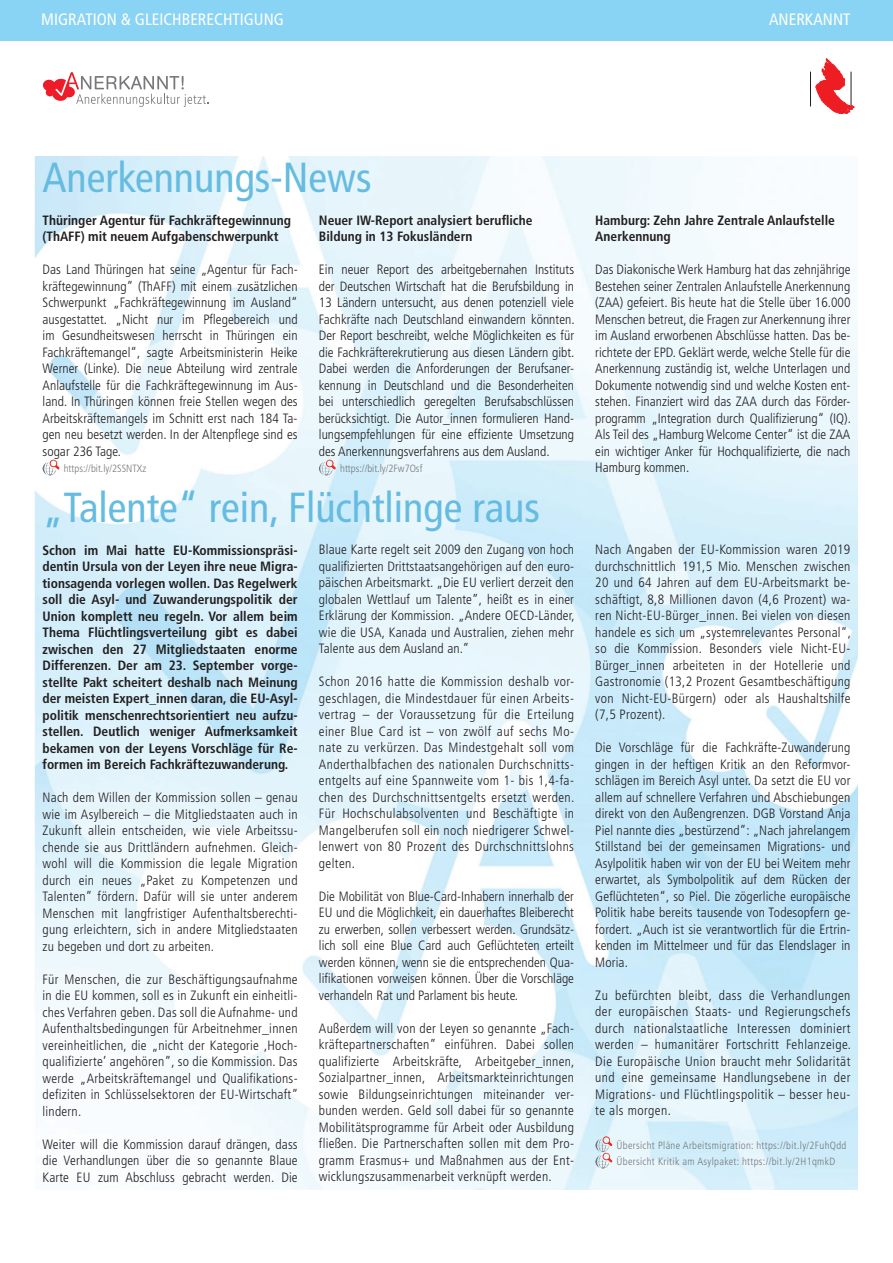
<style>
.page{position:relative;width:893px;height:1263px;background:#fff}
.page>*{position:absolute;margin:0;border:0;box-sizing:border-box;transform-origin:0 0}
.t1{font:condensed 42px "Frutiger";color:#65bce0}
.t2{font:condensed 16.5px "Frutiger";color:#fff}
.t3{font:300 condensed 13.5px/16.5px "Frutiger";letter-spacing:.01em;color:#231f20;text-align:justify}
.t4{font:700 condensed 13.5px/16.5px "Frutiger";color:#231f20}
.t5{font:300 condensed 10.5px/16.5px "Frutiger";letter-spacing:.03em;color:#76787b}
.t6{font:300 condensed 10.5px "Frutiger";color:#76787b}
</style>
<div class="page">
<img style="left:34px;top:156px;width:823px;height:1033px">
<div style="left:0;top:0;width:893px;height:28px;background:#89d3f4"></div>
<div style="left:0;top:13px;width:893px;height:28px;background:#89d3f4"></div>
<hr style="left:810px;top:72px;width:1px;height:34px;background:#231f20">
<svg style="left:816px;top:59px;width:38px;height:55px"></svg>
<img style="left:43px;top:460px;width:16px;height:16px">
<img style="left:319px;top:460px;width:17px;height:16px">
<svg style="left:43px;top:72px;width:166px;height:35px"></svg>
<img style="left:595px;top:1136px;width:17px;height:33px">
<p class="t2" style="left:41px;top:10px;width:244px">MIGRATION &amp; GLEICHBERECHTIGUNG</p>
<p class="t2" style="left:769px;top:10px;width:83px">ANERKANNT</p>
<h1 class="t1" style="left:43px;top:153px;width:330px">Anerkennungs-News</h1>
<p class="t4" style="left:43px;top:212px;width:250px">Thüringer Agentur für Fachkräftegewinnung (ThAFF) mit neuem Aufgabenschwerpunkt</p>
<p class="t3" style="left:43px;top:261px;width:257px">Das Land Thüringen hat seine „Agentur für Fach&shy;kräftegewinnung” (ThAFF) mit einem zusätzlichen Schwerpunkt „Fachkräftegewinnung im Ausland“ ausgestattet. „Nicht nur im Pflegebereich und im Gesundheitswesen herrscht in Thüringen ein Fachkräftemangel“, sagte Arbeitsministerin Heike Werner (Linke). Die neue Abteilung wird zentrale Anlaufstelle für die Fachkräftegewinnung im Aus&shy;land. In Thüringen können freie Stellen wegen des Arbeitskräftemangels im Schnitt erst nach 184 Ta&shy;gen neu besetzt werden. In der Altenpflege sind es sogar 236 Tage.</p>
<p class="t6" style="left:64px;top:462px;width:84px">https://bit.ly/2SSNTXz</p>
<p class="t4" style="left:319px;top:212px;width:215px">Neuer IW-Report analysiert berufliche<br>Bildung in 13 Fokusländern</p>
<p class="t3" style="left:319px;top:261px;width:257px">Ein neuer Report des arbeitgebernahen Instituts der Deutschen Wirtschaft hat die Berufsbildung in 13 Ländern untersucht, aus denen potenziell viele Fachkräfte nach Deutschland einwandern könnten.<br>Der Report beschreibt, welche Möglichkeiten es für die Fachkräfterekrutierung aus diesen Ländern gibt.<br>Dabei werden die Anforderungen der Berufsaner&shy;kennung in Deutschland und die Besonderheiten bei unterschiedlich geregelten Berufsabschlüssen berücksichtigt. Die Autor_innen formulieren Hand&shy;lungsempfehlungen für eine effiziente Umsetzung des Anerkennungsverfahrens aus dem Ausland.</p>
<p class="t6" style="left:340px;top:462px;width:84px">https://bit.ly/2Fw7Osf</p>
<h1 class="t1" style="left:43px;top:483px;width:499px">„Talente“ rein, Flüchtlinge raus</h1>
<p class="t4" style="left:43px;top:542px;width:257px;text-align:justify">Schon im Mai hatte EU-Kommissionspräsi&shy;dentin Ursula von der Leyen ihre neue Migra&shy;tionsagenda vorlegen wollen. Das Regelwerk soll die Asyl- und Zuwanderungspolitik der Union komplett neu regeln. Vor allem beim Thema Flüchtlingsverteilung gibt es dabei zwischen den 27 Mitgliedstaaten enorme Differenzen. Der am 23. September vorge&shy;stellte Pakt scheitert deshalb nach Meinung der meisten Expert_innen daran, die EU-Asyl&shy;politik menschenrechtsorientiert neu aufzu&shy;stellen. Deutlich weniger Aufmerksamkeit bekamen von der Leyens Vorschläge für Re&shy;formen im Bereich Fachkräftezuwanderung.</p>
<p class="t3" style="left:43px;top:789px;width:257px">Nach dem Willen der Kommission sollen – genau wie im Asylbereich – die Mitgliedstaaten auch in Zukunft allein entscheiden, wie viele Arbeitssu&shy;chende sie aus Drittländern aufnehmen. Gleich&shy;wohl will die Kommission die legale Migration durch ein neues „Paket zu Kompetenzen und Talenten” fördern. Dafür will sie unter anderem Menschen mit langfristiger Aufenthaltsberechti&shy;gung erleichtern, sich in andere Mitgliedstaaten zu begeben und dort zu arbeiten.</p>
<p class="t3" style="left:43px;top:971px;width:257px">Für Menschen, die zur Beschäftigungsaufnahme in die EU kommen, soll es in Zukunft ein einheitli&shy;ches Verfahren geben. Das soll die Aufnahme- und Aufenthaltsbedingungen für Arbeitnehmer_innen vereinheitlichen, die „nicht der Kategorie ,Hoch&shy;qualifizierte’ angehören”, so die Kommission. Das werde „Arbeitskräftemangel und Qualifikations&shy;defiziten in Schlüsselsektoren der EU-Wirtschaft” lindern.</p>
<p class="t3" style="left:43px;top:1136px;width:257px">Weiter will die Kommission darauf drängen, dass die Verhandlungen über die so genannte Blaue Karte EU zum Abschluss gebracht werden. Die</p>
<p class="t3" style="left:319px;top:542px;width:257px">Blaue Karte regelt seit 2009 den Zugang von hoch qualifizierten Drittstaatsangehörigen auf den euro&shy;päischen Arbeitsmarkt. „Die EU verliert derzeit den globalen Wettlauf um Talente”, heißt es in einer Erklärung der Kommission. „Andere OECD-Länder, wie die USA, Kanada und Australien, ziehen mehr Talente aus dem Ausland an.”</p>
<p class="t3" style="left:319px;top:674px;width:257px">Schon 2016 hatte die Kommission deshalb vor&shy;geschlagen, die Mindestdauer für einen Arbeits&shy;vertrag – der Voraussetzung für die Erteilung einer Blue Card ist – von zwölf auf sechs Mo&shy;nate zu verkürzen. Das Mindestgehalt soll vom Anderthalbfachen des nationalen Durchschnitts&shy;entgelts auf eine Spannweite vom 1- bis 1,4-fa&shy;chen des Durchschnittsentgelts ersetzt werden.<br>Für Hochschulabsolventen und Beschäftigte in Mangelberufen soll ein noch niedrigerer Schwel&shy;lenwert von 80 Prozent des Durchschnittslohns gelten.</p>
<p class="t3" style="left:319px;top:888px;width:257px">Die Mobilität von Blue-Card-Inhabern innerhalb der EU und die Möglichkeit, ein dauerhaftes Bleiberecht zu erwerben, sollen verbessert werden. Grundsätz&shy;lich soll eine Blue Card auch Geflüchteten erteilt werden können, wenn sie die entsprechenden Qua&shy;lifikationen vorweisen können. Über die Vorschläge verhandeln Rat und Parlament bis heute.</p>
<p class="t3" style="left:319px;top:1020px;width:257px">Außerdem will von der Leyen so genannte „Fach&shy;kräftepartnerschaften” einführen. Dabei sollen qualifizierte Arbeitskräfte, Arbeitgeber_innen, Sozialpartner_innen, Arbeitsmarkteinrichtungen sowie Bildungseinrichtungen miteinander ver&shy;bunden werden. Geld soll dabei für so genannte Mobilitätsprogramme für Arbeit oder Ausbildung fließen. Die Partnerschaften sollen mit dem Pro&shy;gramm Erasmus+ und Maßnahmen aus der Ent&shy;wicklungszusammenarbeit verknüpft werden.</p>
<p class="t4" style="left:595px;top:212px;width:241px">Hamburg: Zehn Jahre Zentrale Anlaufstelle<br>Anerkennung</p>
<p class="t3" style="left:595px;top:261px;width:257px">Das Diakonische Werk Hamburg hat das zehnjährige Bestehen seiner Zentralen Anlaufstelle Anerkennung (ZAA) gefeiert. Bis heute hat die Stelle über 16.000<br>Menschen betreut, die Fragen zur Anerkennung ihrer im Ausland erworbenen Abschlüsse hatten. Das be&shy;richtete der EPD. Geklärt werde, welche Stelle für die Anerkennung zuständig ist, welche Unterlagen und Dokumente notwendig sind und welche Kosten ent&shy;stehen. Finanziert wird das ZAA durch das Förder&shy;programm „Integration durch Qualifizierung“ (IQ).<br>Als Teil des „Hamburg Welcome Center“ ist die ZAA ein wichtiger Anker für Hochqualifizierte, die nach Hamburg kommen.</p>
<p class="t3" style="left:595px;top:542px;width:257px">Nach Angaben der EU-Kommission waren 2019 durchschnittlich 191,5 Mio. Menschen zwischen 20 und 64 Jahren auf dem EU-Arbeitsmarkt be&shy;schäftigt, 8,8 Millionen davon (4,6 Prozent) wa&shy;ren Nicht-EU-Bürger_innen. Bei vielen von diesen handele es sich um „systemrelevantes Personal“, so die Kommission. Besonders viele Nicht-EU-Bürger_innen arbeiteten in der Hotellerie und Gastronomie (13,2 Prozent Gesamtbeschäftigung von Nicht-EU-Bürgern) oder als Haushaltshilfe (7,5 Prozent).</p>
<p class="t3" style="left:595px;top:740px;width:257px">Die Vorschläge für die Fachkräfte-Zuwanderung gingen in der heftigen Kritik an den Reformvor&shy;schlägen im Bereich Asyl unter. Da setzt die EU vor allem auf schnellere Verfahren und Abschiebungen direkt von den Außengrenzen. DGB Vorstand Anja Piel nannte dies „bestürzend”: „Nach jahrelangem Stillstand bei der gemeinsamen Migrations- und Asylpolitik haben wir von der EU bei Weitem mehr erwartet, als Symbolpolitik auf dem Rücken der Geflüchteten“, so Piel. Die zögerliche europäische Politik habe bereits tausende von Todesopfern ge&shy;fordert. „Auch ist sie verantwortlich für die Ertrin&shy;kenden im Mittelmeer und für das Elendslager in Moria.</p>
<p class="t3" style="left:595px;top:987px;width:257px">Zu befürchten bleibt, dass die Verhandlungen der europäischen Staats- und Regierungschefs durch nationalstaatliche Interessen dominiert werden – humanitärer Fortschritt Fehlanzeige.<br>Die Europäische Union braucht mehr Solidarität und eine gemeinsame Handlungsebene in der Migrations- und Flüchtlingspolitik – besser heu&shy;te als morgen.</p>
<p class="t5" style="left:617px;top:1137px;width:231px">Übersicht Pläne Arbeitsmigration: https://bit.ly/2FuhQdd<br>Übersicht Kritik am Asylpaket: https://bit.ly/2H1qmkD</p>
</div>
